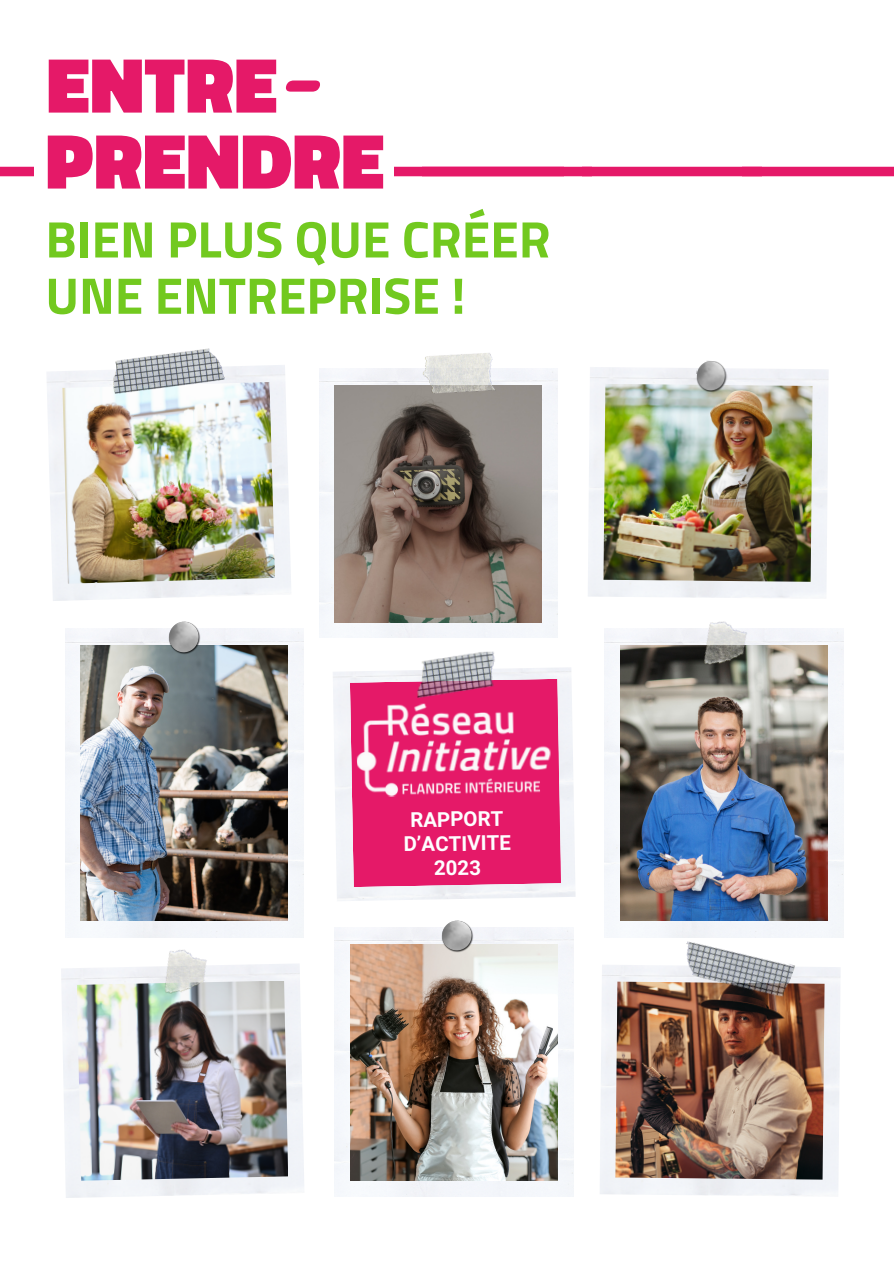
<style>
.page{position:relative;width:894px;height:1264px;background:#fff}
.page>*{position:absolute;margin:0;border:0;box-sizing:border-box;transform-origin:0 0}
.t1{font:91.05px "Shrikhand";color:#e51968}
.t2{font:900 79.05px "Titillium Web";color:#e51968}
.t3{font:700 51.45px/56.2px "Titillium Web";color:#72c91f}
.t4{font:700 20.4px "Roboto";color:#fefeff}
</style>
<div class="page">
<img style="left:0;top:166px;width:34px;height:11px">
<img style="left:563px;top:166px;width:19px;height:11px">
<img style="left:582px;top:166px;width:160px;height:11px">
<img style="left:742px;top:166px;width:151px;height:11px">
<img style="left:395px;top:166px;width:168px;height:11px">
<div style="left:600px;top:965px;width:240px;height:231px;background:#f1f3f8"></div>
<div style="left:65px;top:628px;width:239px;height:309px;background:#f4f6fb"></div>
<div style="left:604px;top:628px;width:239px;height:309px;background:#f4f7fb"></div>
<div style="left:319px;top:368px;width:238px;height:269px;background:#f4f6fb"></div>
<div style="left:335px;top:927px;width:238px;height:268px;background:#f4f6fb"></div>
<img style="left:62px;top:382px;width:213px;height:201px">
<img style="left:603px;top:384px;width:209px;height:198px">
<img style="left:77px;top:980px;width:211px;height:200px">
<img style="left:615px;top:981px;width:209px;height:198px">
<img style="left:81px;top:646px;width:207px;height:274px">
<img style="left:620px;top:646px;width:207px;height:274px">
<img style="left:335px;top:386px;width:207px;height:236px">
<img style="left:350px;top:944px;width:207px;height:236px">
<img style="left:169px;top:621px;width:31px;height:33px">
<img style="left:695px;top:360px;width:33px;height:34px">
<img style="left:441px;top:920px;width:32px;height:32px">
<img style="left:114px;top:348px;width:110px;height:45px">
<img style="left:676px;top:926px;width:119px;height:81px">
<img style="left:423px;top:353px;width:72px;height:40px">
<img style="left:153px;top:949px;width:61px;height:58px">
<img style="left:691px;top:621px;width:63px;height:58px">
<svg style="left:350px;top:679px;width:211px;height:208px;background:#e52671"></svg>
<img style="left:415px;top:651px;width:80px;height:47px">
<img style="left:356px;top:701px;width:195px;height:96px">
<p class="t2" style="left:46px;top:23px;width:232px">ENTRE</p>
<p class="t1" style="left:275px;top:25px;width:53px">-</p>
<p class="t2" style="left:45px;top:99px;width:340px">PRENDRE</p>
<h1 class="t3" style="left:45px;top:210px;width:506px">BIEN PLUS QUE CRÉER<br>UNE ENTREPRISE !</h1>
<p class="t4" style="left:410px;top:808px;width:95px;rotate:-1deg">RAPPORT</p>
<p class="t4" style="left:403px;top:832px;width:109px;rotate:-1deg">D’ACTIVITE</p>
<p class="t4" style="left:433px;top:856px;width:48px;rotate:-1deg">2023</p>
</div>
